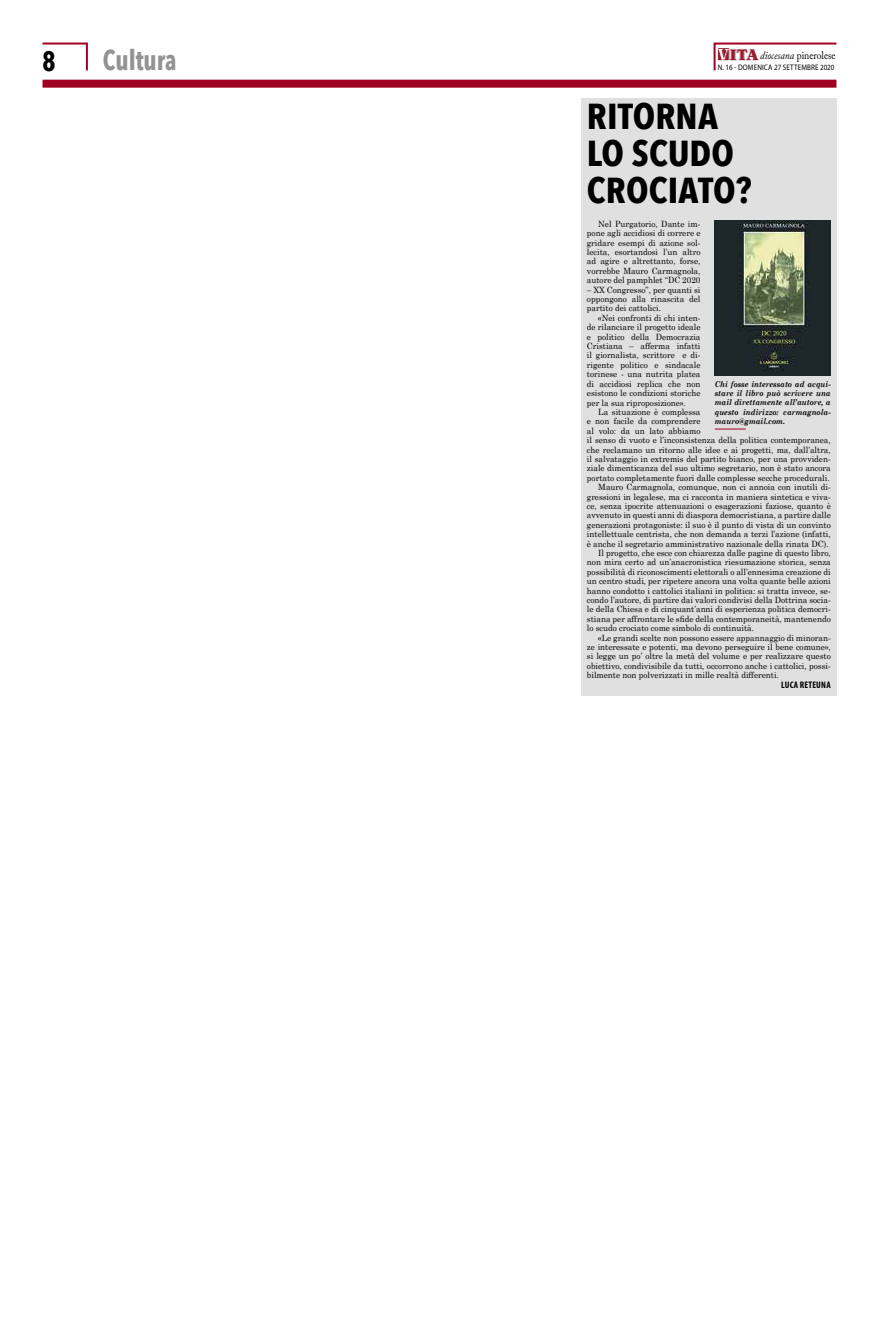
<style>
.page{position:relative;width:879px;height:1333px;background:#fff}
.page>*{position:absolute;margin:0;border:0;box-sizing:border-box;transform-origin:0 0}
.t1{font:700 36px/37px "Avenir Next Condensed";letter-spacing:.005em;color:#000}
.t2{font:700 28px "Avenir Next Condensed";color:#939393;scale:.88 1}
.t3{font:700 28px "Avenir Next Condensed";color:#000;scale:.88 1}
.t4{font:11px "Adobe Caslon Pro";color:#000;scale:.88 1}
.t5{font:700 condensed 9.5px "Myriad Pro";letter-spacing:.02em;color:#000}
.t6{font:8.6px/9.4px "Century Schoolbook";color:#000;text-align:justify;scale:.95 1}
.t7{font:italic 700 8px/9.4px "Century Schoolbook";color:#000;text-align:justify;scale:.9 1}
.t8{font:8px "Myriad Pro";letter-spacing:.02em;color:#000;scale:.88 1}
.s1{font-style:italic}
</style>
<div class="page">
<div style="left:43px;top:80px;width:793px;height:8px;background:#a00022"></div>
<svg style="left:42px;top:42px;width:46px;height:29px"></svg>
<svg style="left:713px;top:42px;width:124px;height:29px"></svg>
<img style="left:717px;top:47px;width:41px;height:14px">
<div style="left:581px;top:98px;width:255px;height:597px;background:#e0e0e0"></div>
<hr style="left:715px;top:428px;width:31px;height:1px;background:#a00022">
<img style="left:714px;top:221px;width:117px;height:155px">
<h2 class="t2" style="left:103px;top:43px;width:85px">Cultura</h2>
<h2 class="t3" style="left:43px;top:44px;width:16px">8</h2>
<p class="t4" style="left:760px;top:49px;width:87px"><span class="s1">diocesana</span> pinerolese</p>
<p class="t8" style="left:718px;top:63px;width:134px">N. 16 - DOMENICA 27 SETTEMBRE 2020</p>
<h1 class="t1" style="left:587px;top:98px;width:166px">RITORNA<br>LO SCUDO<br>CROCIATO?</h1>
<p class="t6" style="left:587px;top:219px;width:121px;text-indent:11px">Nel Purgatorio, Dante im&shy;pone agli accidiosi di correre e gridare esempi di azione sol&shy;lecita, esortandosi l’un altro ad agire e altrettanto, forse, vorrebbe Mauro Carmagnola, autore del pamphlet “DC 2020</p>
<p class="t6" style="left:587px;top:284px;width:121px">– XX Congresso”, per quanti si oppongono alla rinascita del partito dei cattolici.</p>
<p class="t6" style="left:587px;top:313px;width:121px;text-indent:11px">«Nei confronti di chi inten&shy;de rilanciare il progetto ideale e politico della Democrazia Cristiana – afferma infatti il giornalista, scrittore e di&shy;rigente politico e sindacale torinese - una nutrita platea di accidiosi replica che non esistono le condizioni storiche per la sua riproposizione».</p>
<p class="t6" style="left:598px;top:407px;width:109px">La situazione è complessa</p>
<p class="t6" style="left:587px;top:416px;width:121px">e non facile da comprendere</p>
<p class="t6" style="left:587px;top:425px;width:121px">al volo: da un lato abbiamo</p>
<p class="t6" style="left:587px;top:435px;width:258px">il senso di vuoto e l’inconsistenza della politica contemporanea,</p>
<p class="t6" style="left:587px;top:444px;width:258px">che reclamano un ritorno alle idee e ai progetti, ma, dall’altra,</p>
<p class="t6" style="left:587px;top:454px;width:258px">il salvataggio in extremis del partito bianco, per una provviden-</p>
<p class="t6" style="left:587px;top:463px;width:258px">ziale dimenticanza del suo ultimo segretario, non è stato ancora</p>
<p class="t6" style="left:587px;top:472px;width:257px">portato completamente fuori dalle complesse secche procedurali.</p>
<p class="t6" style="left:598px;top:482px;width:246px">Mauro Carmagnola, comunque, non ci annoia con inutili di-</p>
<p class="t6" style="left:587px;top:491px;width:258px">gressioni in legalese, ma ci racconta in maniera sintetica e viva-</p>
<p class="t6" style="left:587px;top:501px;width:258px">ce, senza ipocrite attenuazioni o esagerazioni faziose, quanto è</p>
<p class="t6" style="left:587px;top:510px;width:258px">avvenuto in questi anni di diaspora democristiana, a partire dalle</p>
<p class="t6" style="left:587px;top:519px;width:258px">generazioni protagoniste: il suo è il punto di vista di un convinto</p>
<p class="t6" style="left:587px;top:529px;width:258px">intellettuale centrista, che non demanda a terzi l’azione (infatti,</p>
<p class="t6" style="left:587px;top:538px;width:256px">è anche il segretario amministrativo nazionale della rinata DC).</p>
<p class="t6" style="left:598px;top:548px;width:246px">Il progetto, che esce con chiarezza dalle pagine di questo libro,</p>
<p class="t6" style="left:587px;top:557px;width:258px">non mira certo ad un’anacronistica riesumazione storica, senza</p>
<p class="t6" style="left:587px;top:566px;width:258px">possibilità di riconoscimenti elettorali o all’ennesima creazione di</p>
<p class="t6" style="left:587px;top:576px;width:258px">un centro studi, per ripetere ancora una volta quante belle azioni</p>
<p class="t6" style="left:587px;top:585px;width:258px">hanno condotto i cattolici italiani in politica: si tratta invece, se-</p>
<p class="t6" style="left:587px;top:595px;width:258px">condo l’autore, di partire dai valori condivisi della Dottrina socia-</p>
<p class="t6" style="left:587px;top:604px;width:258px">le della Chiesa e di cinquant’anni di esperienza politica democri-</p>
<p class="t6" style="left:587px;top:613px;width:258px">stiana per affrontare le sfide della contemporaneità, mantenendo</p>
<p class="t6" style="left:587px;top:623px;width:177px">lo scudo crociato come simbolo di continuità.</p>
<p class="t6" style="left:598px;top:632px;width:246px">«Le grandi scelte non possono essere appannaggio di minoran-</p>
<p class="t6" style="left:587px;top:642px;width:258px">ze interessate e potenti, ma devono perseguire il bene comune»,</p>
<p class="t6" style="left:587px;top:651px;width:258px">si legge un po’ oltre la metà del volume e per realizzare questo</p>
<p class="t6" style="left:587px;top:660px;width:258px">obiettivo, condivisibile da tutti, occorrono anche i cattolici, possi-</p>
<p class="t6" style="left:587px;top:670px;width:203px">bilmente non polverizzati in mille realtà differenti.</p>
<p class="t5" style="left:781px;top:679px;width:51px">LUCA RETEUNA</p>
<p class="t7" style="left:715px;top:379px;width:130px">Chi fosse interessato ad acqui&shy;stare il libro può scrivere una mail direttamente all’autore, a questo indirizzo: carmagnola&shy;mauro@gmail.com.</p>
</div>
